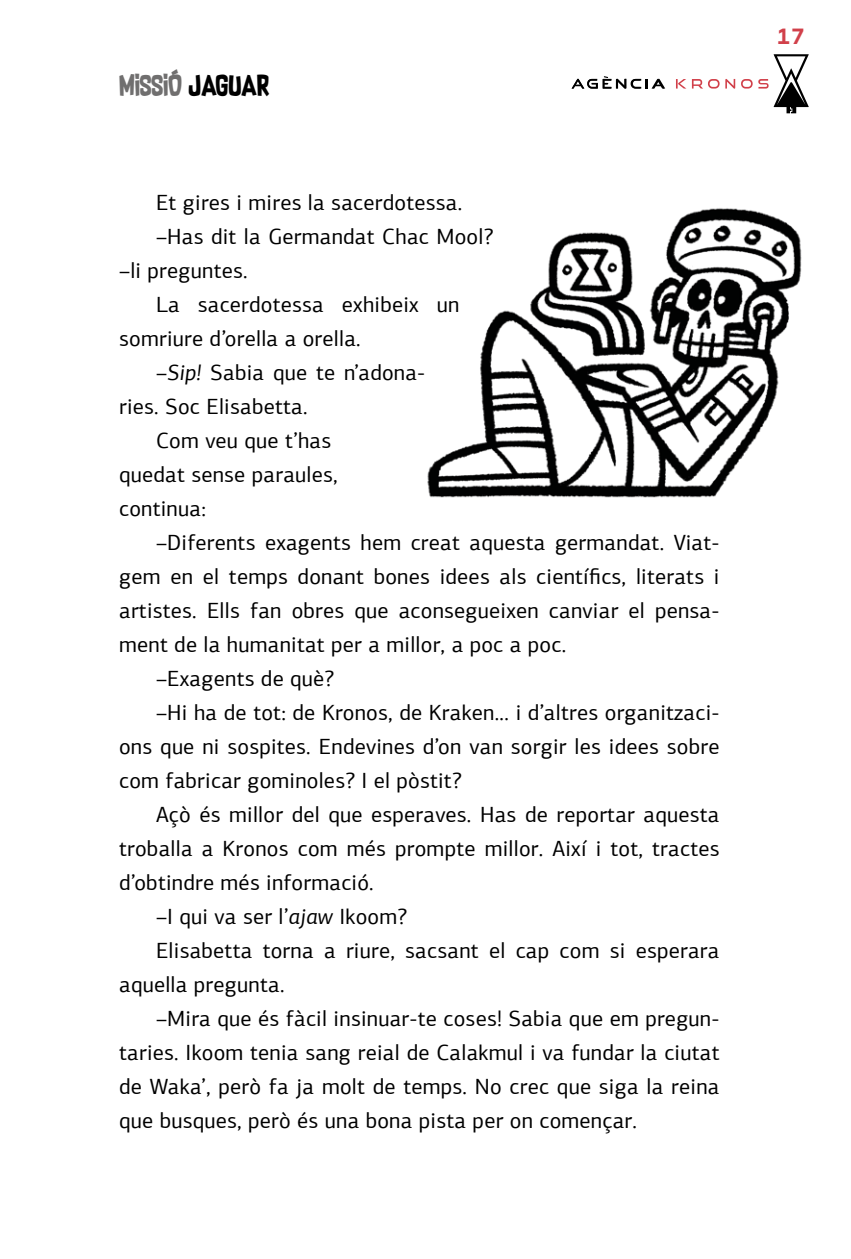
<style>
.page{position:relative;width:851px;height:1259px;background:#fff}
.page>*{position:absolute;margin:0;border:0;box-sizing:border-box;transform-origin:0 0}
.t1{font:24px "Supersonic Rocketship";color:#706f6f}
.t2{font:22px "PF Agora Sans Pro";letter-spacing:.01em;color:#000}
.t3{font:700 22px "Geometria";color:#d1404a}
.s1{color:#000}
.s2{font-style:italic}
</style>
<div class="page">
<svg style="left:676px;top:79px;width:43px;height:10px"></svg>
<svg style="left:725px;top:79px;width:10px;height:10px"></svg>
<svg style="left:741px;top:79px;width:11px;height:10px"></svg>
<svg style="left:758px;top:54px;width:50px;height:59px"></svg>
<img style="left:427px;top:208px;width:375px;height:290px">
<svg style="left:571px;top:76px;width:94px;height:13px"></svg>
<p class="t1" style="left:119px;top:66px;width:152px">MISSIÓ <span class="s1">JAGUAR</span></p>
<p class="t2" style="left:156px;top:189px;width:308px">Et gires i mires la sacerdotessa.</p>
<p class="t2" style="left:156px;top:223px;width:339px">–Has dit la Germandat Chac Mool?</p>
<p class="t2" style="left:119px;top:257px;width:130px">–li preguntes.</p>
<p class="t2" style="left:156px;top:291px;width:305px">La sacerdotessa exhibeix un</p>
<p class="t2" style="left:119px;top:325px;width:243px">somriure d’orella a orella.</p>
<p class="t2" style="left:156px;top:359px;width:271px">–<span class="s2">Sip!</span> Sabia que te n’adona-</p>
<p class="t2" style="left:119px;top:393px;width:190px">ries. Soc Elisabetta.</p>
<p class="t2" style="left:156px;top:427px;width:177px">Com veu que t’has</p>
<p class="t2" style="left:119px;top:461px;width:220px">quedat sense paraules,</p>
<p class="t2" style="left:119px;top:495px;width:88px">continua:</p>
<p class="t2" style="left:156px;top:529px;width:565px">–Diferents exagents hem creat aquesta germandat. Viat-</p>
<p class="t2" style="left:119px;top:563px;width:602px">gem en el temps donant bones idees als científics, literats i</p>
<p class="t2" style="left:119px;top:597px;width:602px">artistes. Ells fan obres que aconsegueixen canviar el pensa-</p>
<p class="t2" style="left:119px;top:631px;width:448px">ment de la humanitat per a millor, a poc a poc.</p>
<p class="t2" style="left:156px;top:665px;width:180px">–Exagents de què?</p>
<p class="t2" style="left:156px;top:699px;width:565px">–Hi ha de tot: de Kronos, de Kraken... i d’altres organitzaci-</p>
<p class="t2" style="left:119px;top:733px;width:601px">ons que ni sospites. Endevines d’on van sorgir les idees sobre</p>
<p class="t2" style="left:119px;top:767px;width:344px">com fabricar gominoles? I el pòstit?</p>
<p class="t2" style="left:156px;top:801px;width:565px">Açò és millor del que esperaves. Has de reportar aquesta</p>
<p class="t2" style="left:119px;top:835px;width:602px">troballa a Kronos com més prompte millor. Així i tot, tractes</p>
<p class="t2" style="left:119px;top:869px;width:256px">d’obtindre més informació.</p>
<p class="t2" style="left:156px;top:903px;width:252px">–I qui va ser l’<span class="s2">ajaw</span> Ikoom?</p>
<p class="t2" style="left:156px;top:937px;width:565px">Elisabetta torna a riure, sacsant el cap com si esperara</p>
<p class="t2" style="left:119px;top:971px;width:167px">aquella pregunta.</p>
<p class="t2" style="left:156px;top:1005px;width:565px">–Mira que és fàcil insinuar-te coses! Sabia que em pregun-</p>
<p class="t2" style="left:119px;top:1039px;width:602px">taries. Ikoom tenia sang reial de Calakmul i va fundar la ciutat</p>
<p class="t2" style="left:119px;top:1073px;width:601px">de Waka’, però fa ja molt de temps. No crec que siga la reina</p>
<p class="t2" style="left:119px;top:1107px;width:519px">que busques, però és una bona pista per on començar.</p>
<p class="t3" style="left:776px;top:23px;width:30px">17</p>
</div>
